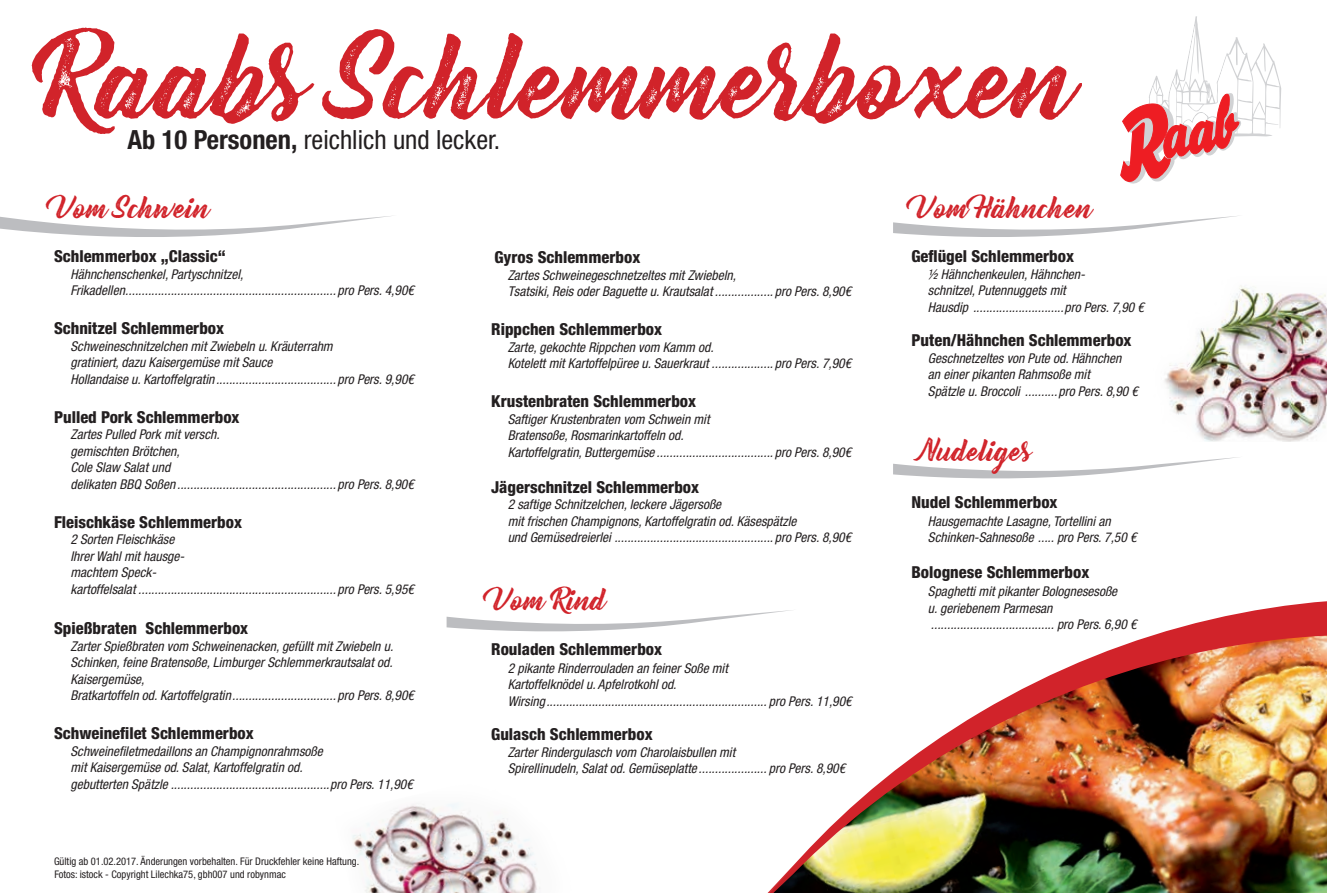
<style>
.page{position:relative;width:1327px;height:893px;background:#fff}
.page>*{position:absolute;margin:0;border:0;box-sizing:border-box;transform-origin:0 0}
.t1{font:104.25px "Bernadette Rough";color:#d1232a}
.t2{font:27px "Bernadette Rough";color:#d1232a}
.t3{font:condensed 26.4px "Helvetica Neue LT Std";color:#231f20}
.t4{font:800 condensed 16.5px "Helvetica Neue LT Std";color:#231f20}
.t5{font:italic condensed 13.5px/16.5px "Helvetica Neue LT Std";color:#231f20}
.t6{font:condensed 10.5px "Helvetica Neue LT Std";color:#231f20}
.s1{font-weight:700}
</style>
<div class="page">
<img style="left:352px;top:803px;width:188px;height:90px">
<img style="left:1164px;top:285px;width:163px;height:156px">
<svg style="left:1120px;top:16px;width:161px;height:168px"></svg>
<svg style="left:0;top:216px;width:391px;height:21px"></svg>
<svg style="left:446px;top:616px;width:277px;height:16px"></svg>
<svg style="left:893px;top:457px;width:345px;height:22px"></svg>
<svg style="left:893px;top:216px;width:344px;height:21px"></svg>
<img style="left:723px;top:601px;width:604px;height:292px">
<h1 class="t1" style="left:42px;top:-4px;width:1037px">Raabs Schlemmerboxen</h1>
<h3 class="t3" style="left:128px;top:125px;width:374px"><span class="s1">Ab 10 Personen,</span> reichlich und lecker.</h3>
<h2 class="t2" style="left:54px;top:187px;width:158px">Vom Schwein</h2>
<p class="t4" style="left:54px;top:246px;width:173px">Schlemmerbox „Classic“</p>
<p class="t5" style="left:70px;top:266px;width:345px">Hähnchenschenkel, Partyschnitzel,<br>Frikadellen................................................................. pro Pers. 4,90€</p>
<p class="t4" style="left:54px;top:318px;width:172px">Schnitzel Schlemmerbox</p>
<p class="t5" style="left:70px;top:338px;width:345px">Schweineschnitzelchen mit Zwiebeln u. Kräuterrahm<br>gratiniert, dazu Kaisergemüse mit Sauce<br>Hollandaise u. Kartoffelgratin ..................................... pro Pers. 9,90€</p>
<p class="t4" style="left:54px;top:406px;width:187px">Pulled Pork Schlemmerbox</p>
<p class="t5" style="left:70px;top:426px;width:345px">Zartes Pulled Pork mit versch.<br>gemischten Brötchen,<br>Cole Slaw Salat und<br>delikaten BBQ Soßen ................................................. pro Pers. 8,90€</p>
<p class="t4" style="left:54px;top:511px;width:189px">Fleischkäse Schlemmerbox</p>
<p class="t5" style="left:70px;top:531px;width:345px">2 Sorten Fleischkäse<br>Ihrer Wahl mit hausge-<br>machtem Speck-<br>kartoffelsalat ............................................................. pro Pers. 5,95€</p>
<p class="t4" style="left:54px;top:618px;width:196px">Spießbraten Schlemmerbox</p>
<p class="t5" style="left:70px;top:638px;width:345px">Zarter Spießbraten vom Schweinenacken, gefüllt mit Zwiebeln u.<br>Schinken, feine Bratensoße, Limburger Schlemmerkrautsalat od.<br>Kaisergemüse,<br>Bratkartoffeln od. Kartoffelgratin................................ pro Pers. 8,90€</p>
<p class="t4" style="left:54px;top:723px;width:201px">Schweinefilet Schlemmerbox</p>
<p class="t5" style="left:70px;top:743px;width:344px">Schweinefiletmedaillons an Champignonrahmsoße<br>mit Kaisergemüse od. Salat, Kartoffelgratin od.<br>gebutterten Spätzle .................................................pro Pers. 11,90€</p>
<p class="t6" style="left:54px;top:855px;width:307px">Gültig ab 01.02.2017. Änderungen vorbehalten. Für Druckfehler keine Haftung.</p>
<p class="t6" style="left:54px;top:868px;width:233px">Fotos: istock - Copyright Lilechka75, gbh007 und robynmac</p>
<p class="t4" style="left:494px;top:247px;width:147px">Gyros Schlemmerbox</p>
<p class="t5" style="left:508px;top:267px;width:345px">Zartes Schweinegeschnetzeltes mit Zwiebeln,<br>Tsatsiki, Reis oder Baguette u. Krautsalat .................. pro Pers. 8,90€</p>
<p class="t4" style="left:491px;top:319px;width:172px">Rippchen Schlemmerbox</p>
<p class="t5" style="left:508px;top:339px;width:345px">Zarte, gekochte Rippchen vom Kamm od.<br>Kotelett mit Kartoffelpüree u. Sauerkraut ................... pro Pers. 7,90€</p>
<p class="t4" style="left:491px;top:391px;width:206px">Krustenbraten Schlemmerbox</p>
<p class="t5" style="left:508px;top:411px;width:345px">Saftiger Krustenbraten vom Schwein mit<br>Bratensoße, Rosmarinkartoffeln od.<br>Kartoffelgratin, Buttergemüse .................................... pro Pers. 8,90€</p>
<p class="t4" style="left:491px;top:476px;width:209px">Jägerschnitzel Schlemmerbox</p>
<p class="t5" style="left:508px;top:496px;width:345px">2 saftige Schnitzelchen, leckere Jägersoße<br>mit frischen Champignons, Kartoffelgratin od. Käsespätzle<br>und Gemüsedreierlei ................................................. pro Pers. 8,90€</p>
<h2 class="t2" style="left:491px;top:578px;width:117px">Vom Rind</h2>
<p class="t4" style="left:491px;top:639px;width:172px">Rouladen Schlemmerbox</p>
<p class="t5" style="left:508px;top:660px;width:345px">2 pikante Rinderrouladen an feiner Soße mit<br>Kartoffelknödel u. Apfelrotkohl od.<br>Wirsing.................................................................... pro Pers. 11,90€</p>
<p class="t4" style="left:491px;top:724px;width:163px">Gulasch Schlemmerbox</p>
<p class="t5" style="left:508px;top:744px;width:339px">Zarter Rindergulasch vom Charolaisbullen mit<br>Spirellinudeln, Salat od. Gemüseplatte ..................... pro Pers. 8,90€</p>
<h2 class="t2" style="left:914px;top:187px;width:180px">Vom Hähnchen</h2>
<p class="t4" style="left:911px;top:246px;width:164px">Geflügel Schlemmerbox</p>
<p class="t5" style="left:928px;top:266px;width:218px">½ Hähnchenkeulen, Hähnchen-<br>schnitzel, Putennuggets mit<br>Hausdip ............................pro Pers. 7,90 €</p>
<p class="t4" style="left:911px;top:330px;width:222px">Puten/Hähnchen Schlemmerbox</p>
<p class="t5" style="left:928px;top:350px;width:212px">Geschnetzeltes von Pute od. Hähnchen<br>an einer pikanten Rahmsoße mit<br>Spätzle u. Broccoli ..........pro Pers. 8,90 €</p>
<h2 class="t2" style="left:919px;top:430px;width:115px">Nudeliges</h2>
<p class="t4" style="left:911px;top:492px;width:148px">Nudel Schlemmerbox</p>
<p class="t5" style="left:928px;top:513px;width:210px">Hausgemachte Lasagne, Tortellini an<br>Schinken-Sahnesoße ..... pro Pers. 7,50 €</p>
<p class="t4" style="left:911px;top:562px;width:179px">Bolognese Schlemmerbox</p>
<p class="t5" style="left:928px;top:584px;width:210px">Spaghetti mit pikanter Bolognesesoße<br>u. geriebenem Parmesan ...................................... pro Pers. 6,90 €</p>
</div>
